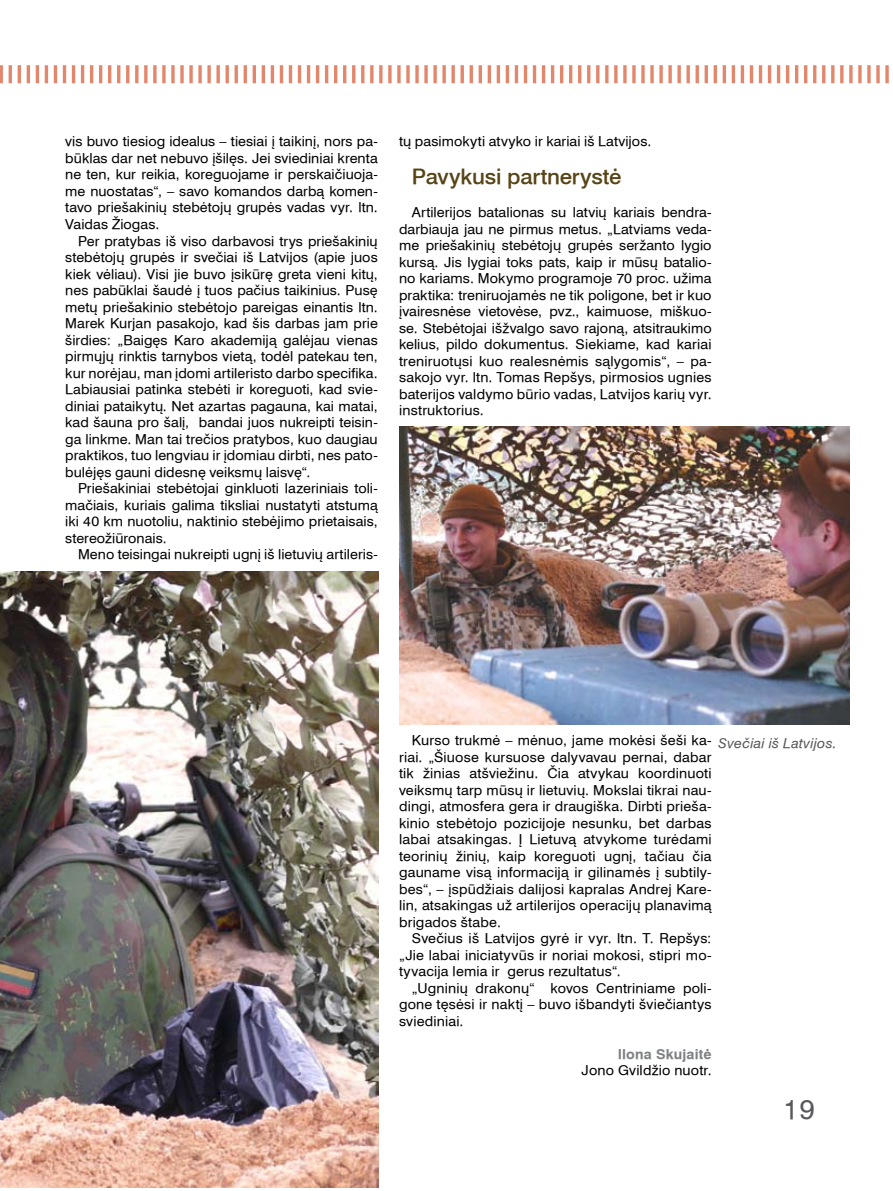
<style>
.page{position:relative;width:893px;height:1191px;background:#fff}
.page>*{position:absolute;margin:0;border:0;box-sizing:border-box;transform-origin:0 0}
.t1{font:27px "Monospace LT";color:#58595b}
.t2{font:500 21px "Helvetica LT";letter-spacing:-.01em;color:#574417;scale:1.06 1}
.t3{font:13.5px/16.5px "Helvetica LT";letter-spacing:.01em;color:#000;text-align:justify;scale:1.06 1}
.t4{font:13.5px "Helvetica LT Italic";letter-spacing:.01em;color:#58595b;scale:1.06 1}
.t5{font:13.5px "Helvetica LT Bold";letter-spacing:.01em;color:#7e8082;scale:1.06 1}
</style>
<div class="page">
<img style="left:0;top:572px;width:378px;height:615px">
<img style="left:399px;top:427px;width:450px;height:297px">
<hr style="left:0;top:65px;width:3px;height:18px;background:#e2866c">
<hr style="left:9px;top:65px;width:3px;height:18px;background:#e2866c">
<hr style="left:18px;top:65px;width:3px;height:18px;background:#e2866c">
<hr style="left:27px;top:65px;width:3px;height:18px;background:#e2866c">
<hr style="left:36px;top:65px;width:3px;height:18px;background:#e2866c">
<hr style="left:45px;top:65px;width:3px;height:18px;background:#e2866c">
<hr style="left:54px;top:65px;width:3px;height:18px;background:#e2866c">
<hr style="left:63px;top:65px;width:3px;height:18px;background:#e2866c">
<hr style="left:72px;top:65px;width:3px;height:18px;background:#e2866c">
<hr style="left:81px;top:65px;width:3px;height:18px;background:#e2866c">
<hr style="left:90px;top:65px;width:3px;height:18px;background:#e2866c">
<hr style="left:99px;top:65px;width:3px;height:18px;background:#e2866c">
<hr style="left:108px;top:65px;width:3px;height:18px;background:#e2866c">
<hr style="left:117px;top:65px;width:3px;height:18px;background:#e2866c">
<hr style="left:126px;top:65px;width:3px;height:18px;background:#e2866c">
<hr style="left:135px;top:65px;width:3px;height:18px;background:#e2866c">
<svg style="left:144px;top:65px;width:4px;height:18px"></svg>
<svg style="left:153px;top:65px;width:4px;height:18px"></svg>
<svg style="left:162px;top:65px;width:4px;height:18px"></svg>
<svg style="left:171px;top:65px;width:4px;height:18px"></svg>
<svg style="left:180px;top:65px;width:4px;height:18px"></svg>
<svg style="left:189px;top:65px;width:4px;height:18px"></svg>
<svg style="left:198px;top:65px;width:4px;height:18px"></svg>
<svg style="left:207px;top:65px;width:4px;height:18px"></svg>
<svg style="left:216px;top:65px;width:4px;height:18px"></svg>
<hr style="left:226px;top:65px;width:3px;height:18px;background:#e2866c">
<hr style="left:235px;top:65px;width:3px;height:18px;background:#e2866c">
<hr style="left:244px;top:65px;width:3px;height:18px;background:#e2866c">
<hr style="left:253px;top:65px;width:3px;height:18px;background:#e2866c">
<hr style="left:262px;top:65px;width:3px;height:18px;background:#e2866c">
<hr style="left:271px;top:65px;width:3px;height:18px;background:#e2866c">
<hr style="left:280px;top:65px;width:3px;height:18px;background:#e2866c">
<hr style="left:289px;top:65px;width:3px;height:18px;background:#e2866c">
<hr style="left:298px;top:65px;width:3px;height:18px;background:#e2866c">
<hr style="left:307px;top:65px;width:3px;height:18px;background:#e2866c">
<hr style="left:316px;top:65px;width:3px;height:18px;background:#e2866c">
<hr style="left:325px;top:65px;width:3px;height:18px;background:#e2866c">
<hr style="left:334px;top:65px;width:3px;height:18px;background:#e2866c">
<hr style="left:343px;top:65px;width:3px;height:18px;background:#e2866c">
<hr style="left:352px;top:65px;width:3px;height:18px;background:#e2866c">
<hr style="left:361px;top:65px;width:3px;height:18px;background:#e2866c">
<hr style="left:370px;top:65px;width:3px;height:18px;background:#e2866c">
<svg style="left:379px;top:65px;width:4px;height:18px"></svg>
<svg style="left:388px;top:65px;width:4px;height:18px"></svg>
<svg style="left:397px;top:65px;width:4px;height:18px"></svg>
<svg style="left:406px;top:65px;width:4px;height:18px"></svg>
<svg style="left:415px;top:65px;width:4px;height:18px"></svg>
<svg style="left:424px;top:65px;width:4px;height:18px"></svg>
<svg style="left:433px;top:65px;width:4px;height:18px"></svg>
<svg style="left:442px;top:65px;width:4px;height:18px"></svg>
<svg style="left:451px;top:65px;width:4px;height:18px"></svg>
<svg style="left:460px;top:65px;width:4px;height:18px"></svg>
<hr style="left:470px;top:65px;width:3px;height:18px;background:#e2866c">
<hr style="left:479px;top:65px;width:3px;height:18px;background:#e2866c">
<hr style="left:488px;top:65px;width:3px;height:18px;background:#e2866c">
<hr style="left:497px;top:65px;width:3px;height:18px;background:#e2866c">
<hr style="left:506px;top:65px;width:3px;height:18px;background:#e2866c">
<hr style="left:515px;top:65px;width:3px;height:18px;background:#e2866c">
<hr style="left:524px;top:65px;width:3px;height:18px;background:#e2866c">
<hr style="left:533px;top:65px;width:3px;height:18px;background:#e2866c">
<hr style="left:542px;top:65px;width:3px;height:18px;background:#e2866c">
<hr style="left:551px;top:65px;width:3px;height:18px;background:#e2866c">
<hr style="left:560px;top:65px;width:3px;height:18px;background:#e2866c">
<hr style="left:569px;top:65px;width:3px;height:18px;background:#e2866c">
<hr style="left:578px;top:65px;width:3px;height:18px;background:#e2866c">
<hr style="left:587px;top:65px;width:3px;height:18px;background:#e2866c">
<hr style="left:596px;top:65px;width:3px;height:18px;background:#e2866c">
<hr style="left:605px;top:65px;width:3px;height:18px;background:#e2866c">
<svg style="left:614px;top:65px;width:4px;height:18px"></svg>
<svg style="left:623px;top:65px;width:4px;height:18px"></svg>
<svg style="left:632px;top:65px;width:4px;height:18px"></svg>
<svg style="left:641px;top:65px;width:4px;height:18px"></svg>
<svg style="left:650px;top:65px;width:4px;height:18px"></svg>
<svg style="left:659px;top:65px;width:4px;height:18px"></svg>
<svg style="left:668px;top:65px;width:4px;height:18px"></svg>
<svg style="left:677px;top:65px;width:4px;height:18px"></svg>
<svg style="left:686px;top:65px;width:4px;height:18px"></svg>
<svg style="left:695px;top:65px;width:4px;height:18px"></svg>
<hr style="left:705px;top:65px;width:3px;height:18px;background:#e2866c">
<hr style="left:714px;top:65px;width:3px;height:18px;background:#e2866c">
<hr style="left:723px;top:65px;width:3px;height:18px;background:#e2866c">
<hr style="left:732px;top:65px;width:3px;height:18px;background:#e2866c">
<hr style="left:741px;top:65px;width:3px;height:18px;background:#e2866c">
<hr style="left:750px;top:65px;width:3px;height:18px;background:#e2866c">
<hr style="left:759px;top:65px;width:3px;height:18px;background:#e2866c">
<hr style="left:768px;top:65px;width:3px;height:18px;background:#e2866c">
<hr style="left:777px;top:65px;width:3px;height:18px;background:#e2866c">
<hr style="left:786px;top:65px;width:3px;height:18px;background:#e2866c">
<hr style="left:795px;top:65px;width:3px;height:18px;background:#e2866c">
<hr style="left:804px;top:65px;width:3px;height:18px;background:#e2866c">
<hr style="left:813px;top:65px;width:3px;height:18px;background:#e2866c">
<hr style="left:822px;top:65px;width:3px;height:18px;background:#e2866c">
<hr style="left:831px;top:65px;width:3px;height:18px;background:#e2866c">
<hr style="left:840px;top:65px;width:3px;height:18px;background:#e2866c">
<svg style="left:849px;top:65px;width:4px;height:18px"></svg>
<svg style="left:858px;top:65px;width:4px;height:18px"></svg>
<svg style="left:867px;top:65px;width:4px;height:18px"></svg>
<svg style="left:876px;top:65px;width:4px;height:18px"></svg>
<svg style="left:885px;top:65px;width:4px;height:18px"></svg>
<p class="t3" style="left:65px;top:133px;width:296px">vis buvo tiesiog idealus – tiesiai į taikinį, nors pa&shy;būklas dar net nebuvo įšilęs. Jei sviediniai krenta ne ten, kur reikia, koreguojame ir perskaičiuoja&shy;me nuostatas“, – savo komandos darbą komen&shy;tavo priešakinių stebėtojų grupės vadas vyr. ltn.<br>Vaidas Žiogas.</p>
<p class="t3" style="left:65px;top:232px;width:296px;text-indent:13px">Per pratybas iš viso darbavosi trys priešakinių stebėtojų grupės ir svečiai iš Latvijos (apie juos kiek vėliau). Visi jie buvo įsikūrę greta vieni kitų, nes pabūklai šaudė į tuos pačius taikinius. Pusę metų priešakinio stebėtojo pareigas einantis ltn.<br>Marek Kurjan pasakojo, kad šis darbas jam prie širdies: „Baigęs Karo akademiją galėjau vienas pirmųjų rinktis tarnybos vietą, todėl patekau ten, kur norėjau, man įdomi artileristo darbo specifika.<br>Labiausiai patinka stebėti ir koreguoti, kad svie&shy;diniai pataikytų. Net azartas pagauna, kai matai, kad šauna pro šalį, bandai juos nukreipti teisin&shy;ga linkme. Man tai trečios pratybos, kuo daugiau praktikos, tuo lengviau ir įdomiau dirbti, nes pato&shy;bulėjęs gauni didesnę veiksmų laisvę“.</p>
<p class="t3" style="left:65px;top:480px;width:296px;text-indent:13px">Priešakiniai stebėtojai ginkluoti lazeriniais toli&shy;mačiais, kuriais galima tiksliai nustatyti atstumą iki 40 km nuotoliu, naktinio stebėjimo prietaisais, stereožiūronais.</p>
<p class="t3" style="left:78px;top:546px;width:284px">Meno teisingai nukreipti ugnį iš lietuvių artileris-</p>
<p class="t3" style="left:399px;top:133px;width:239px">tų pasimokyti atvyko ir kariai iš Latvijos.</p>
<h2 class="t2" style="left:412px;top:162px;width:199px">Pavykusi partnerystė</h2>
<p class="t3" style="left:399px;top:204px;width:296px;text-indent:13px">Artilerijos batalionas su latvių kariais bendra&shy;darbiauja jau ne pirmus metus. „Latviams veda&shy;me priešakinių stebėtojų grupės seržanto lygio kursą. Jis lygiai toks pats, kaip ir mūsų batalio&shy;no kariams. Mokymo programoje 70 proc. užima praktika: treniruojamės ne tik poligone, bet ir kuo įvairesnėse vietovėse, pvz., kaimuose, miškuo&shy;se. Stebėtojai išžvalgo savo rajoną, atsitraukimo kelius, pildo dokumentus. Siekiame, kad kariai treniruotųsi kuo realesnėmis sąlygomis“, – pa&shy;sakojo vyr. ltn. Tomas Repšys, pirmosios ugnies baterijos valdymo būrio vadas, Latvijos karių vyr. instruktorius.</p>
<p class="t3" style="left:399px;top:732px;width:296px;text-indent:13px">Kurso trukmė – mėnuo, jame mokėsi šeši ka&shy;riai. „Šiuose kursuose dalyvavau pernai, dabar tik žinias atšviežinu. Čia atvykau koordinuoti veiksmų tarp mūsų ir lietuvių. Mokslai tikrai nau&shy;dingi, atmosfera gera ir draugiška. Dirbti prieša&shy;kinio stebėtojo pozicijoje nesunku, bet darbas labai atsakingas. Į Lietuvą atvykome turėdami teorinių žinių, kaip koreguoti ugnį, tačiau čia gauname visą informaciją ir gilinamės į subtily&shy;bes“, – įspūdžiais dalijosi kapralas Andrej Kare&shy;lin, atsakingas už artilerijos operacijų planavimą brigados štabe.</p>
<p class="t3" style="left:399px;top:930px;width:296px;text-indent:13px">Svečius iš Latvijos gyrė ir vyr. ltn. T. Repšys: „Jie labai iniciatyvūs ir noriai mokosi, stipri mo&shy;tyvacija lemia ir gerus rezultatus“.</p>
<p class="t3" style="left:399px;top:979px;width:296px;text-indent:13px">„Ugninių drakonų“ kovos Centriniame poli&shy;gone tęsėsi ir naktį – buvo išbandyti šviečiantys sviediniai.</p>
<p class="t5" style="left:618px;top:1045px;width:90px">Ilona Skujaitė</p>
<p class="t3" style="left:582px;top:1062px;width:124px">Jono Gvildžio nuotr.</p>
<p class="t4" style="left:719px;top:735px;width:113px">Svečiai iš Latvijos.</p>
<h1 class="t1" style="left:783px;top:1092px;width:34px">19</h1>
</div>
